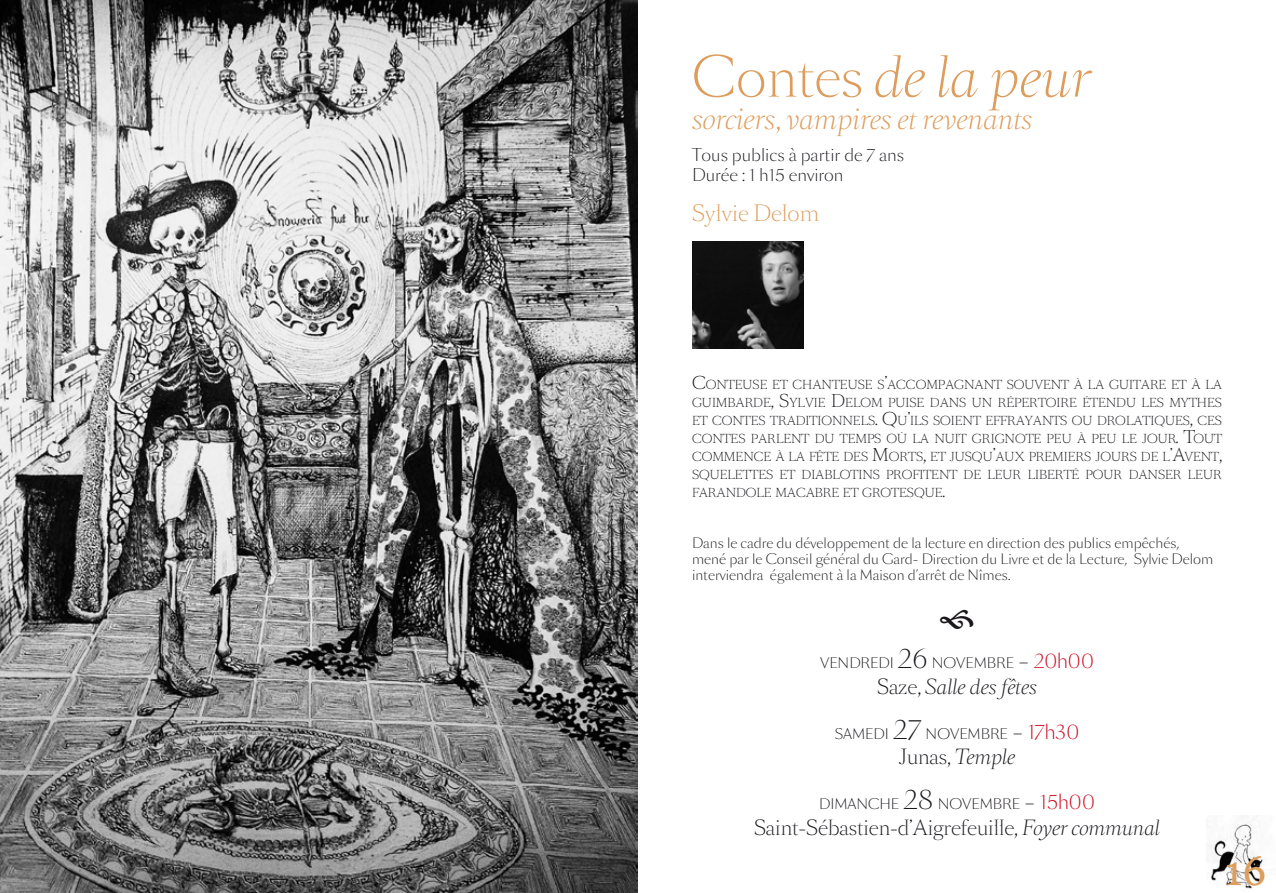
<style>
.page{position:relative;width:1276px;height:893px;background:#fff}
.page>*{position:absolute;margin:0;border:0;box-sizing:border-box;transform-origin:0 0}
.t1{font:italic 300 52.5px "Sang Bleu BP";color:#dd9d5c}
.t2{font:41.4px "Georgia";color:#dd9d5c}
.t3{font:italic 300 27px "Sang Bleu BP";color:#dd9d5c}
.t4{font:300 21px "Sang Bleu BP";color:#dd9d5c}
.t5{font:300 19.5px "Sang Bleu BP";color:#1a171c}
.t6{font:italic 300 19.5px "Sang Bleu BP";color:#1a171c}
.t7{font:300 16.5px/19.8px "Sang Bleu BP Sans";color:#1a171c}
.t8{font:300 13.65px "Sang Bleu BP Sans";color:#1a171c}
.t9{font:300 13.5px/16.2px "Sang Bleu BP Sans";color:#1a171c}
.t10{font:300 11.55px/18px "Sang Bleu BP";color:#1a171c;text-align:justify}
.s1{font-style:normal}
.s2{font-size:16.5px}
.s3{font-size:24px}
.s4{font-size:19.5px}
.s5{font-size:19.5px;color:#cd071e}
.s6{font-style:italic}
</style>
<div class="page">
<img style="left:692px;top:241px;width:111px;height:107px">
<img style="left:0;top:0;width:638px;height:893px">
<img style="left:1209px;top:819px;width:56px;height:70px">
<h1 class="t1" style="left:692px;top:40px;width:400px"><span class="s1">Contes</span> de la peur</h1>
<h3 class="t3" style="left:692px;top:100px;width:342px">sorciers, vampires et revenants</h3>
<h3 class="t7" style="left:692px;top:144px;width:214px">Tous publics à partir de 7 ans<br>Durée : 1 h15 environ</h3>
<h3 class="t4" style="left:692px;top:198px;width:128px">Sylvie Delom</h3>
<p class="t10" style="left:692px;top:376px;width:531px"><span class="s2">C</span>ONTEUSE ET CHANTEUSE S<span class="s2">’</span>ACCOMPAGNANT SOUVENT À LA GUITARE ET À LA GUIMBARDE<span class="s2">, S</span>YLVIE <span class="s2">D</span>ELOM PUISE DANS UN RÉPERTOIRE ÉTENDU LES MYTHES ET CONTES TRADITIONNELS<span class="s2">. Q</span>U<span class="s2">’</span>ILS SOIENT EFFRAYANTS OU DROLATIQUES<span class="s2">,</span> CES CONTES PARLENT DU TEMPS OÙ LA NUIT GRIGNOTE PEU À PEU LE JOUR<span class="s2">. T</span>OUT COMMENCE À LA FÊTE DES <span class="s2">M</span>ORTS<span class="s2">,</span> ET JUSQU<span class="s2">’</span>AUX PREMIERS JOURS DE L<span class="s2">’A</span>VENT<span class="s2">, </span>SQUELETTES ET DIABLOTINS PROFITENT DE LEUR LIBERTÉ POUR DANSER LEUR FARANDOLE MACABRE ET GROTESQUE<span class="s2">.</span></p>
<p class="t9" style="left:692px;top:534px;width:523px">Dans le cadre du développement de la lecture en direction des publics empêchés, mené par le Conseil général du Gard- Direction du Livre et de la Lecture, Sylvie Delom interviendra également à la Maison d’arrêt de Nîmes.</p>
<p class="t8" style="left:820px;top:654px;width:275px">VENDREDI <span class="s3">26</span> NOVEMBRE <span class="s4">–</span> <span class="s5">20h00</span></p>
<h3 class="t6" style="left:877px;top:673px;width:161px"><span class="s1">Saze,</span> Salle des fêtes</h3>
<p class="t8" style="left:834px;top:724px;width:246px">SAMEDI <span class="s3">27</span> NOVEMBRE <span class="s4">–</span> <span class="s5">17h30</span></p>
<h3 class="t5" style="left:898px;top:743px;width:118px">Junas, <span class="s6">Temple</span></h3>
<p class="t8" style="left:819px;top:795px;width:277px">DIMANCHE <span class="s3">28</span> NOVEMBRE <span class="s4">–</span> <span class="s5">15h00</span></p>
<h3 class="t5" style="left:754px;top:814px;width:407px">Saint-Sébastien-d’Aigrefeuille, <span class="s6">Foyer communal</span></h3>
<h2 class="t2" style="left:1225px;top:847px;width:43px">16</h2>
</div>
